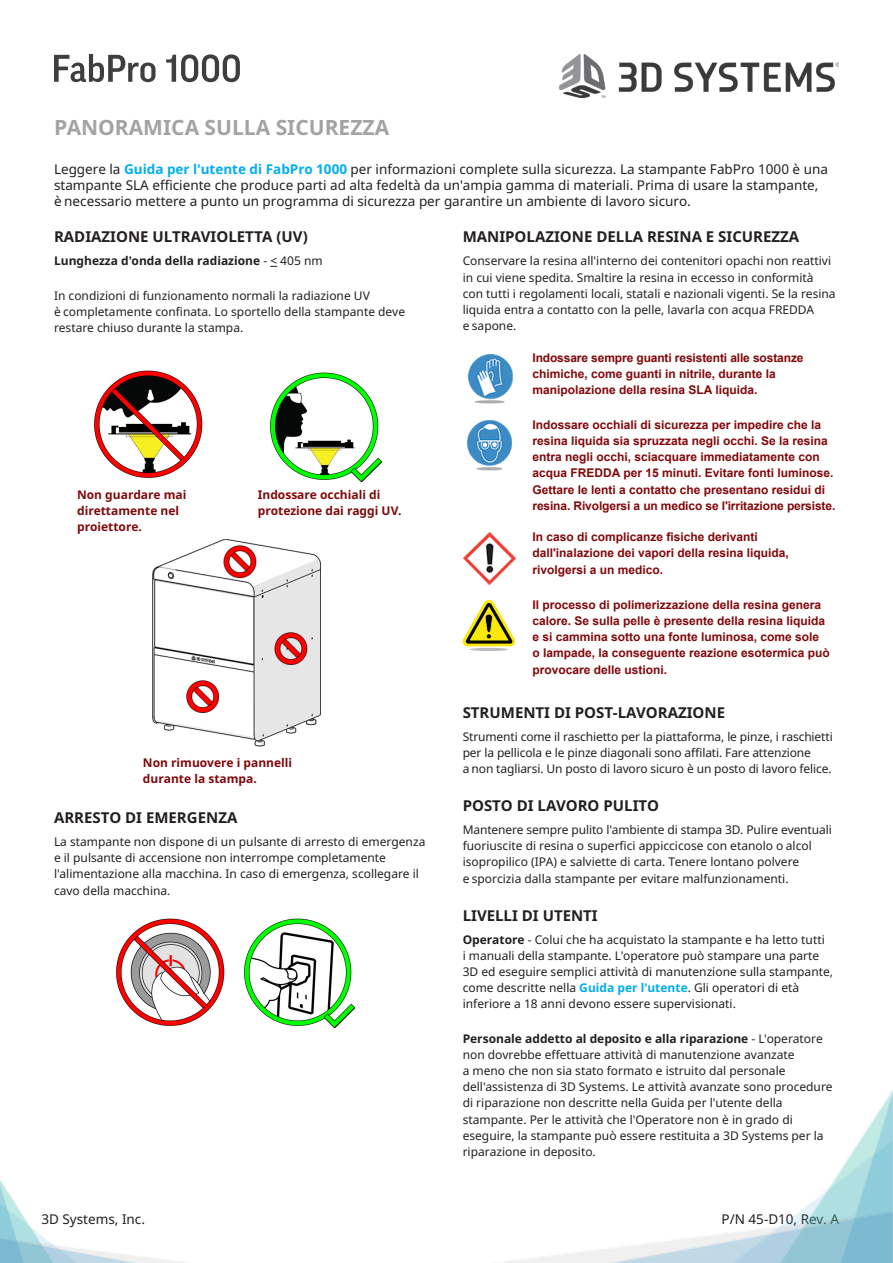
<style>
.page{position:relative;width:893px;height:1263px;background:#fff}
.page>*{position:absolute;margin:0;border:0;box-sizing:border-box;transform-origin:0 0}
.Head{font:700 21px "Noto Sans";color:#a4a3a4}
.Subhead1{font:700 15px "Noto Sans";color:#231f20}
.paragraph{font:13.5px/16.2px "Noto Sans";color:#231f20}
.paragraph-2{font:12px/16.2px "Noto Sans";color:#231f20}
.Caution{font:700 12px/16.2px "Arial";color:#81080a}
.Caution-2{font:700 12px/16.2px "Noto Sans";color:#81080a}
.paragraph-3{font:700 12px "Noto Sans";color:#231f20}
.s1{font-weight:700;color:#00aeef}
.s2{font-weight:400}
.s3{font-weight:700}
</style>
<div class="page">
<img style="left:498px;top:1090px;width:395px;height:173px">
<img style="left:1px;top:1181px;width:185px;height:82px">
<img style="left:560px;top:54px;width:279px;height:43px">
<img style="left:467px;top:354px;width:46px;height:50px">
<img style="left:467px;top:420px;width:46px;height:51px">
<img style="left:463px;top:532px;width:53px;height:52px">
<img style="left:94px;top:370px;width:109px;height:108px">
<img style="left:270px;top:372px;width:111px;height:110px">
<img style="left:244px;top:918px;width:111px;height:110px">
<img style="left:116px;top:918px;width:109px;height:108px">
<img style="left:152px;top:539px;width:169px;height:208px">
<svg style="left:463px;top:600px;width:52px;height:46px"></svg>
<hr style="left:470px;top:648px;width:38px;height:3px;background:#bcbdc0;border-radius:50%">
<svg style="left:54px;top:54px;width:102px;height:28px"></svg>
<svg style="left:166px;top:54px;width:74px;height:28px"></svg>
<p class="Head" style="left:54px;top:112px;width:337px">PANORAMICA SULLA SICUREZZA</p>
<p class="paragraph" style="left:54px;top:160px;width:775px">Leggere la <span class="s1">Guida per l'utente di FabPro 1000</span> per informazioni complete sulla sicurezza. La stampante FabPro 1000 è una stampante SLA efficiente che produce parti ad alta fedeltà da un'ampia gamma di materiali. Prima di usare la stampante, è necessario mettere a punto un programma di sicurezza per garantire un ambiente di lavoro sicuro.</p>
<p class="Subhead1" style="left:54px;top:226px;width:255px">RADIAZIONE ULTRAVIOLETTA (UV)</p>
<p class="paragraph-3" style="left:54px;top:253px;width:270px">Lunghezza d'onda della radiazione <span class="s2">- &lt; 405 nm</span></p>
<p class="paragraph-2" style="left:54px;top:287px;width:353px">In condizioni di funzionamento normali la radiazione UV<br>è completamente confinata. Lo sportello della stampante deve restare chiuso durante la stampa.</p>
<p class="Caution-2" style="left:77px;top:486px;width:111px">Non guardare mai direttamente nel proiettore.</p>
<p class="Caution-2" style="left:258px;top:486px;width:145px">Indossare occhiali di protezione dai raggi UV.</p>
<p class="Caution-2" style="left:143px;top:754px;width:151px">Non rimuovere i pannelli durante la stampa.</p>
<p class="Subhead1" style="left:54px;top:807px;width:185px">ARRESTO DI EMERGENZA</p>
<p class="paragraph-2" style="left:54px;top:833px;width:373px">La stampante non dispone di un pulsante di arresto di emergenza e il pulsante di accensione non interrompe completamente l'alimentazione alla macchina. In caso di emergenza, scollegare il cavo della macchina.</p>
<p class="Subhead1" style="left:463px;top:226px;width:338px">MANIPOLAZIONE DELLA RESINA E SICUREZZA</p>
<p class="paragraph-2" style="left:463px;top:253px;width:374px">Conservare la resina all'interno dei contenitori opachi non reattivi in cui viene spedita. Smaltire la resina in eccesso in conformità con tutti i regolamenti locali, statali e nazionali vigenti. Se la resina liquida entra a contatto con la pelle, lavarla con acqua FREDDA<br>e sapone.</p>
<p class="Caution" style="left:532px;top:350px;width:273px">Indossare sempre guanti resistenti alle sostanze chimiche, come guanti in nitrile, durante la manipolazione della resina SLA liquida.</p>
<p class="Caution" style="left:532px;top:417px;width:304px">Indossare occhiali di sicurezza per impedire che la resina liquida sia spruzzata negli occhi. Se la resina entra negli occhi, sciacquare immediatamente con acqua FREDDA per 15 minuti. Evitare fonti luminose.<br>Gettare le lenti a contatto che presentano residui di resina. Rivolgersi a un medico se l'irritazione persiste.</p>
<p class="Caution" style="left:532px;top:529px;width:258px">In caso di complicanze fisiche derivanti dall'inalazione dei vapori della resina liquida, rivolgersi a un medico.</p>
<p class="Caution" style="left:532px;top:597px;width:299px">Il processo di polimerizzazione della resina genera calore. Se sulla pelle è presente della resina liquida e si cammina sotto una fonte luminosa, come sole<br>o lampade, la conseguente reazione esotermica può provocare delle ustioni.</p>
<p class="Subhead1" style="left:463px;top:702px;width:264px">STRUMENTI DI POST-LAVORAZIONE</p>
<p class="paragraph-2" style="left:463px;top:728px;width:372px">Strumenti come il raschietto per la piattaforma, le pinze, i raschietti per la pellicola e le pinze diagonali sono affilati. Fare attenzione<br>a non tagliarsi. Un posto di lavoro sicuro è un posto di lavoro felice.</p>
<p class="Subhead1" style="left:463px;top:795px;width:198px">POSTO DI LAVORO PULITO</p>
<p class="paragraph-2" style="left:463px;top:821px;width:371px">Mantenere sempre pulito l'ambiente di stampa 3D. Pulire eventuali fuoriuscite di resina o superfici appiccicose con etanolo o alcol isopropilico (IPA) e salviette di carta. Tenere lontano polvere<br>e sporcizia dalla stampante per evitare malfunzionamenti.</p>
<p class="Subhead1" style="left:463px;top:904px;width:137px">LIVELLI DI UTENTI</p>
<p class="paragraph-2" style="left:463px;top:931px;width:372px"><span class="s3">Operatore</span> - Colui che ha acquistato la stampante e ha letto tutti<br>i manuali della stampante. L'operatore può stampare una parte 3D ed eseguire semplici attività di manutenzione sulla stampante, come descritte nella <span class="s1">Guida per l'utente</span>. Gli operatori di età inferiore a 18 anni devono essere supervisionati.</p>
<p class="paragraph-2" style="left:463px;top:1030px;width:371px"><span class="s3">Personale addetto al deposito e alla riparazione</span> - L'operatore non dovrebbe effettuare attività di manutenzione avanzate<br>a meno che non sia stato formato e istruito dal personale dell'assistenza di 3D Systems. Le attività avanzate sono procedure di riparazione non descritte nella Guida per l'utente della stampante. Per le attività che l'Operatore non è in grado di eseguire, la stampante può essere restituita a 3D Systems per la riparazione in deposito.</p>
<p class="paragraph" style="left:41px;top:1210px;width:105px">3D Systems, Inc.</p>
<p class="paragraph" style="left:722px;top:1210px;width:119px">P/N 45-D10, Rev. A</p>
</div>
